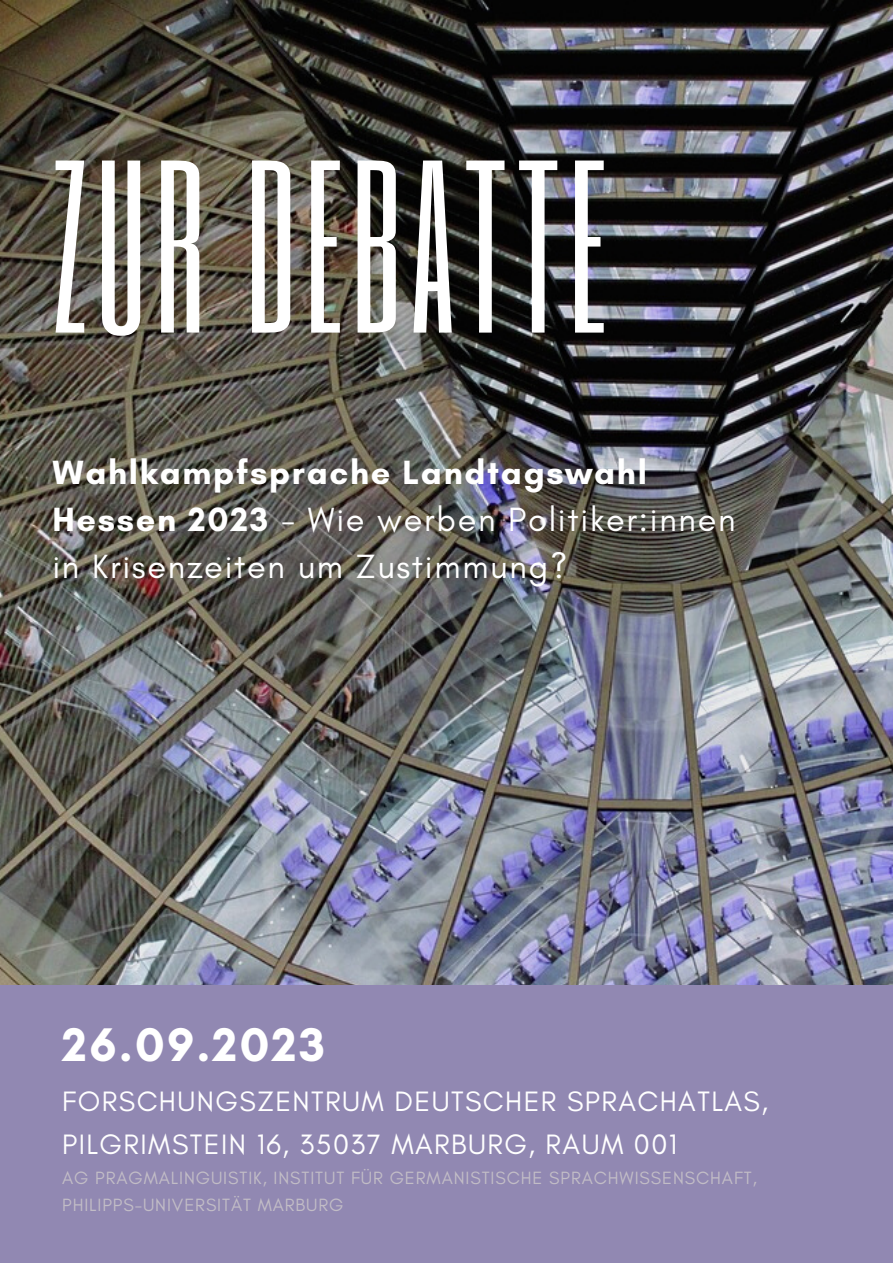
<style>
.page{position:relative;width:893px;height:1264px;background:#fff}
.page>*{position:absolute;margin:0;border:0;box-sizing:border-box;transform-origin:0 0}
.t1{font:203.85px "Six Caps";letter-spacing:.04em;color:#fff}
.t2{font:700 48px "Glacial Indifference";letter-spacing:.05em;color:#fff}
.t3{font:34.2px/47.2px "Glacial Indifference";letter-spacing:.05em;color:#fff}
.t4{font:28.5px/42.8px "Glacial Indifference";letter-spacing:.05em;color:#fff}
.t5{font:18px/27px "Glacial Indifference";letter-spacing:.05em;color:#c2bdc6}
.s1{font-weight:700}
</style>
<div class="page">
<img style="left:0;top:0;width:892px;height:984px">
<div style="left:0;top:984px;width:892px;height:278px;background:#9188b2"></div>
<p class="t1" style="left:52px;top:107px;width:556px">ZUR DEBATTE</p>
<p class="t3" style="left:52px;top:448px;width:684px"><span class="s1">Wahlkampfsprache Landtagswahl<br>Hessen 2023</span> - Wie werben Politiker:innen in Krisenzeiten um Zustimmung?</p>
<p class="t2" style="left:62px;top:1015px;width:264px">26.09.2023</p>
<p class="t4" style="left:62px;top:1079px;width:707px">FORSCHUNGSZENTRUM DEUTSCHER SPRACHATLAS,<br>PILGRIMSTEIN 16, 35037 MARBURG, RAUM 001</p>
<p class="t5" style="left:62px;top:1164px;width:696px">AG PRAGMALINGUISTIK, INSTITUT FÜR GERMANISTISCHE SPRACHWISSENSCHAFT,<br>PHILIPPS-UNIVERSITÄT MARBURG</p>
</div>
